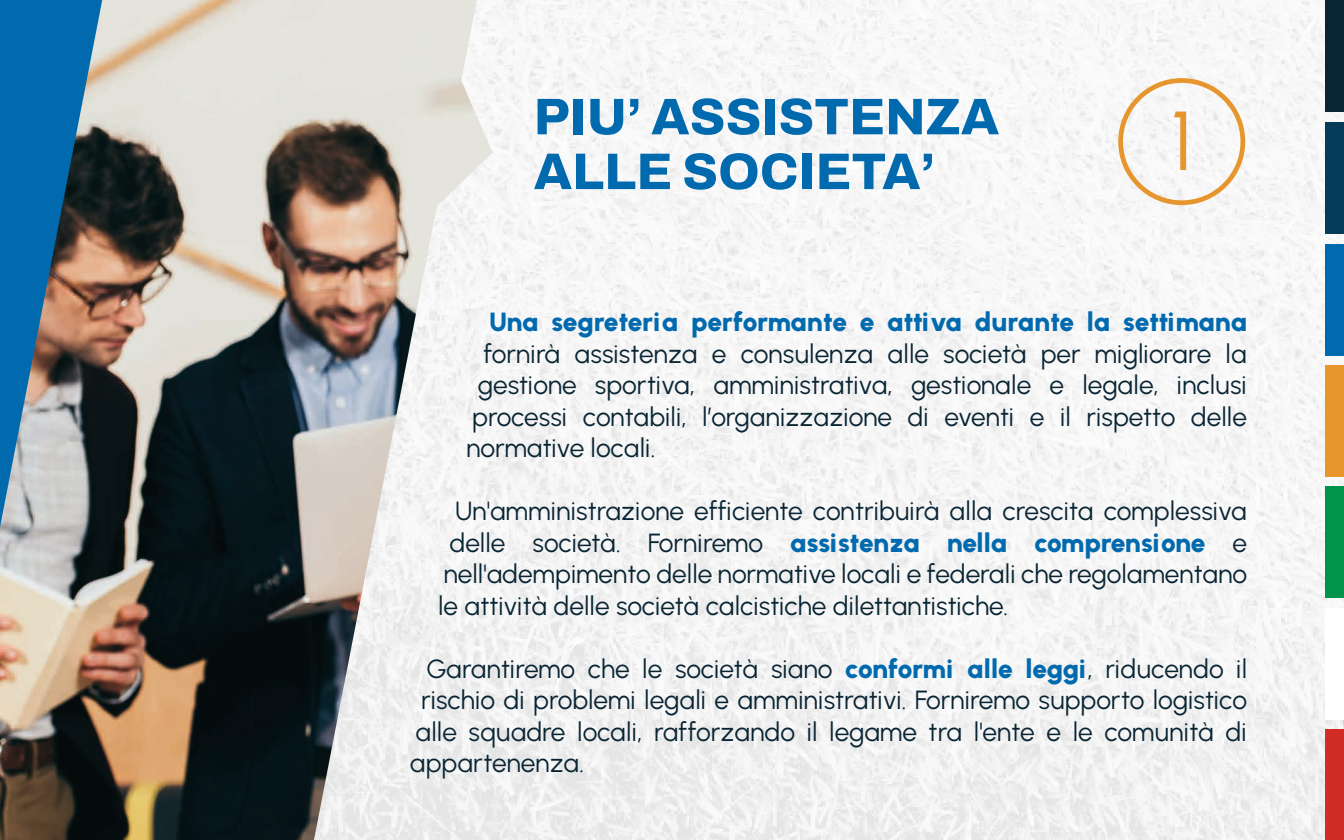
<style>
.page{position:relative;width:1344px;height:840px;background:#fff}
.page>*{position:absolute;margin:0;border:0;box-sizing:border-box;transform-origin:0 0}
.t1{font:83.56px "Urbanist";color:#e7962e}
.t2{font:600 51.54px/54.8px "Archivo";color:#016aae}
.t3{font:26.25px "Urbanist";letter-spacing:-.005em;color:#092534}
.t4{font:26.25px "Urbanist";letter-spacing:-.01em;color:#016aae}
.s1{color:#092534}
.s2{color:#016aae}
</style>
<div class="page">
<img style="left:493px;top:0;width:100px;height:498px">
<img style="left:593px;top:0;width:595px;height:498px">
<img style="left:1188px;top:0;width:155px;height:840px">
<img style="left:493px;top:498px;width:696px;height:342px">
<svg style="left:1118px;top:78px;width:127px;height:127px"></svg>
<img style="left:0;top:0;width:493px;height:840px">
<hr style="left:1343px;top:0;width:1px;height:840px;background:#016aae">
<img style="left:1343px;top:598px;width:1px;height:131px">
<div style="left:1326px;top:244px;width:18px;height:112px;background:#016aae"></div>
<div style="left:1326px;top:122px;width:18px;height:112px;background:#063b5a"></div>
<div style="left:1326px;top:0;width:18px;height:112px;background:#092534"></div>
<div style="left:1326px;top:365px;width:18px;height:112px;background:#e7962e"></div>
<div style="left:1326px;top:487px;width:18px;height:111px;background:#00944a"></div>
<div style="left:1326px;top:608px;width:18px;height:112px;background:#fff"></div>
<div style="left:1326px;top:729px;width:18px;height:111px;background:#d12d25"></div>
<h2 class="t2" style="left:534px;top:89px;width:467px">PIU’ ASSISTENZA<br>ALLE SOCIETA’</h2>
<h1 class="t1" style="left:1171px;top:91px;width:24px">1</h1>
<p class="t4" style="left:489px;top:306px;width:760px">Una segreteria performante e attiva durante la settimana</p>
<p class="t3" style="left:484px;top:338px;width:765px">fornirà assistenza e consulenza alle società per migliorare la</p>
<p class="t3" style="left:478px;top:369px;width:771px">gestione sportiva, amministrativa, gestionale e legale, inclusi</p>
<p class="t3" style="left:472px;top:401px;width:776px">processi contabili, l’organizzazione di eventi e il rispetto delle</p>
<p class="t3" style="left:466px;top:432px;width:190px">normative locali.</p>
<p class="t3" style="left:455px;top:495px;width:793px">Un'amministrazione efficiente contribuirà alla crescita complessiva</p>
<p class="t4" style="left:449px;top:527px;width:799px"><span class="s1">delle società. Forniremo</span> assistenza nella comprensione <span class="s1">e</span></p>
<p class="t3" style="left:444px;top:558px;width:805px">nell'adempimento delle normative locali e federali che regolamentano</p>
<p class="t3" style="left:438px;top:590px;width:572px">le attività delle società calcistiche dilettantistiche.</p>
<p class="t3" style="left:427px;top:653px;width:822px">Garantiremo che le società siano <span class="s2">conformi alle leggi</span>, riducendo il</p>
<p class="t3" style="left:421px;top:684px;width:827px">rischio di problemi legali e amministrativi. Forniremo supporto logistico</p>
<p class="t3" style="left:415px;top:716px;width:833px">alle squadre locali, rafforzando il legame tra l'ente e le comunità di</p>
<p class="t3" style="left:410px;top:747px;width:176px">appartenenza.</p>
</div>
